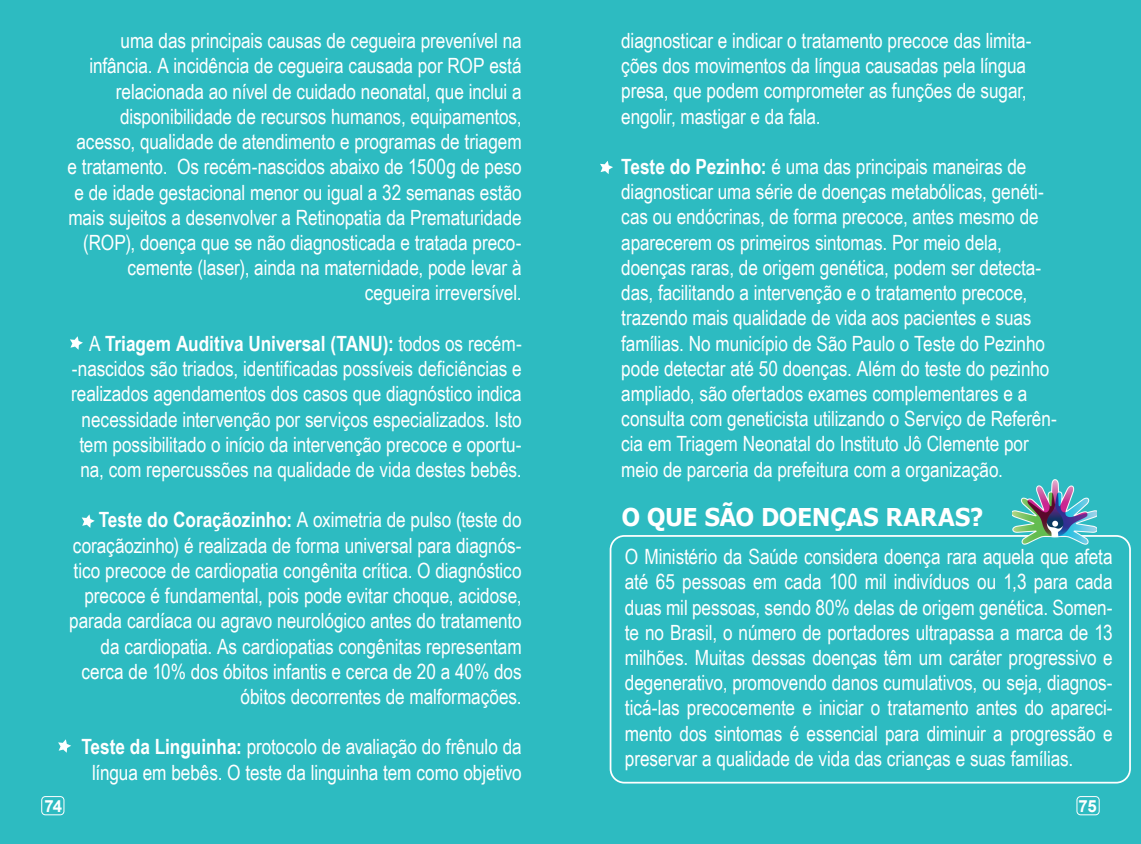
<style>
.page{position:relative;width:1141px;height:844px;background:#fff}
.page>*{position:absolute;margin:0;border:0;box-sizing:border-box;transform-origin:0 0}
.t1{font:700 24.5px "Verdana";letter-spacing:-.025em;color:#fff;scale:.91 1}
.t2{font:21px/25.2px "Arial Narrow";letter-spacing:-.005em;color:#fff;text-align:right}
.t3{font:700 16.8px "Arial";color:#fff}
.s1{font-weight:700}
</style>
<div class="page">
<div style="left:0;top:0;width:1141px;height:843px;background:#2dbbc1"></div>
<svg style="left:70px;top:336px;width:13px;height:13px"></svg>
<svg style="left:82px;top:514px;width:13px;height:13px"></svg>
<svg style="left:600px;top:161px;width:13px;height:13px"></svg>
<svg style="left:58px;top:739px;width:13px;height:13px"></svg>
<div style="left:1076px;top:795px;width:24px;height:20px;border:1px solid #fff;border-radius:4px"></div>
<div style="left:41px;top:795px;width:23px;height:20px;border:1px solid #fff;border-radius:4px"></div>
<div style="left:610px;top:535px;width:521px;height:248px;border:2px solid #fff;border-radius:14px"></div>
<img style="left:1012px;top:479px;width:85px;height:66px">
<p class="t2" style="left:68px;top:27px;width:456px">uma das principais causas de cegueira prevenível na infância. A incidência de cegueira causada por ROP está relacionada ao nível de cuidado neonatal, que inclui a disponibilidade de recursos humanos, equipamentos, acesso, qualidade de atendimento e programas de triagem e tratamento. Os recém-nascidos abaixo de 1500g de peso e de idade gestacional menor ou igual a 32 semanas estão mais sujeitos a desenvolver a Retinopatia da Prematuridade (ROP), doença que se não diagnosticada e tratada preco&shy;cemente (laser), ainda na maternidade, pode levar à cegueira irreversível.</p>
<p class="t2" style="left:71px;top:330px;width:452px">A <span class="s1">Triagem Auditiva Universal (TANU):</span> todos os recém--nascidos são triados, identificadas possíveis deficiências e realizados agendamentos dos casos que diagnóstico indica necessidade intervenção por serviços especializados. Isto tem possibilitado o início da intervenção precoce e oportu&shy;na, com repercussões na qualidade de vida destes bebês.</p>
<p class="t2" style="left:69px;top:506px;width:454px"><span class="s1">Teste do Coraçãozinho:</span> A oximetria de pulso (teste do coraçãozinho) é realizada de forma universal para diagnós&shy;tico precoce de cardiopatia congênita crítica. O diagnóstico precoce é fundamental, pois pode evitar choque, acidose, parada cardíaca ou agravo neurológico antes do tratamento da cardiopatia. As cardiopatias congênitas representam cerca de 10% dos óbitos infantis e cerca de 20 a 40% dos óbitos decorrentes de malformações.</p>
<p class="t2" style="left:81px;top:733px;width:442px;text-align:center"><span class="s1">Teste da Linguinha:</span> protocolo de avaliação do frênulo da língua em bebês. O teste da linguinha tem como objetivo</p>
<p class="t2" style="left:621px;top:27px;width:412px;text-align:left">diagnosticar e indicar o tratamento precoce das limita&shy;ções dos movimentos da língua causadas pela língua presa, que podem comprometer as funções de sugar, engolir, mastigar e da fala.</p>
<p class="t2" style="left:621px;top:153px;width:437px;text-align:left"><span class="s1">Teste do Pezinho:</span> é uma das principais maneiras de diagnosticar uma série de doenças metabólicas, genéti&shy;cas ou endócrinas, de forma precoce, antes mesmo de aparecerem os primeiros sintomas. Por meio dela, doenças raras, de origem genética, podem ser detecta&shy;das, facilitando a intervenção e o tratamento precoce, trazendo mais qualidade de vida aos pacientes e suas famílias. No município de São Paulo o Teste do Pezinho pode detectar até 50 doenças. Além do teste do pezinho ampliado, são ofertados exames complementares e a consulta com geneticista utilizando o Serviço de Referên&shy;cia em Triagem Neonatal do Instituto Jô Clemente por meio de parceria da prefeitura com a organização.</p>
<p class="t1" style="left:621px;top:499px;width:399px">O QUE SÃO DOENÇAS RARAS?</p>
<p class="t2" style="left:625px;top:543px;width:489px;text-align:justify">O Ministério da Saúde considera doença rara aquela que afeta até 65 pessoas em cada 100 mil indivíduos ou 1,3 para cada duas mil pessoas, sendo 80% delas de origem genética. Somen&shy;te no Brasil, o número de portadores ultrapassa a marca de 13 milhões. Muitas dessas doenças têm um caráter progressivo e degenerativo, promovendo danos cumulativos, ou seja, diagnos&shy;ticá-las precocemente e iniciar o tratamento antes do apareci&shy;mento dos sintomas é essencial para diminuir a progressão e preservar a qualidade de vida das crianças e suas famílias.</p>
<p class="t3" style="left:44px;top:793px;width:19px">74</p>
<p class="t3" style="left:1079px;top:793px;width:20px">75</p>
</div>
